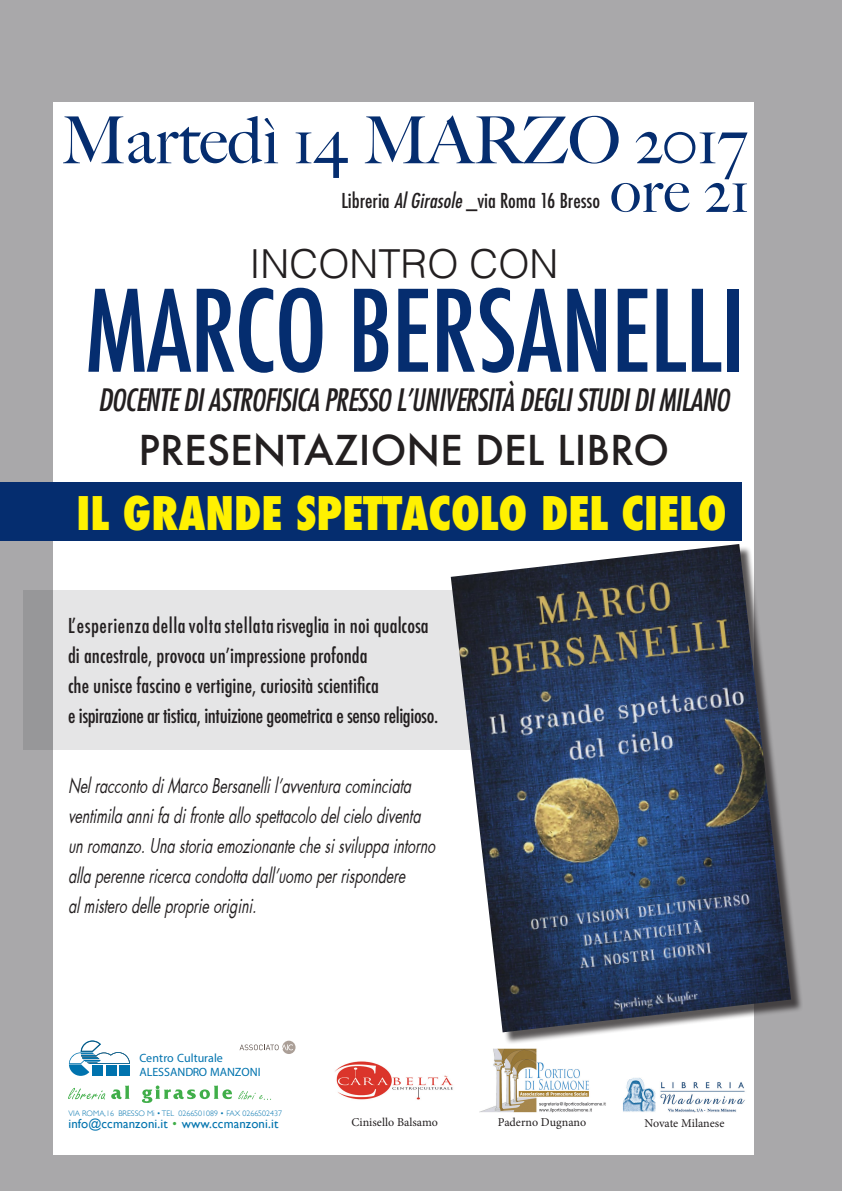
<style>
.page{position:relative;width:842px;height:1191px;background:#a9a8aa}
.page>*{position:absolute;margin:0;border:0;box-sizing:border-box;transform-origin:0 0}
.t1{font:500 condensed 110px "Futura";letter-spacing:-.01em;color:#052d6f}
.t2{font:500 65px "Big Caslon";color:#052d6f}
.t3{font:500 60px "Big Caslon";color:#052d6f}
.t4{font:800 condensed 45px "Futura";color:#fff101}
.t5{font:500 40px "Futura";color:#231f20}
.t6{font:300 40px "Helvetica";color:#231f20}
.t7{font:italic condensed 30px "Futura";letter-spacing:-.02em;color:#231f20}
.t8{font:italic 20px "Futura";color:#231f20;scale:.7 1}
.t9{font:500 condensed 20px "Futura";color:#231f20}
.t10{font:500 condensed 20px "Futura";letter-spacing:-.02em;color:#231f20}
.t11{font:13px "Gill Sans";letter-spacing:.01em;color:#0073ae}
.t12{font:12px "Minion Pro";color:#231f20}
.t13{font:12px/13.5px "Myriad Pro";color:#0073ae}
.t14{font:300 8px "Gill Sans";color:#0073ae}
.s1{font-style:italic}
.s2{font-weight:300;color:#40ae49}
</style>
<div class="page">
<div style="left:54px;top:102px;width:700px;height:1052px;background:#fff"></div>
<svg style="left:23px;top:590px;width:428px;height:159px;background:#dfdfe0"></svg>
<div style="left:453px;top:546px;width:350px;height:498px;background:#231f20;opacity:.75"></div>
<img style="left:451px;top:544px;width:340px;height:488px">
<svg style="left:238px;top:1090px;width:33px;height:10px"></svg>
<svg style="left:111px;top:1085px;width:19px;height:14px"></svg>
<svg style="left:142px;top:1085px;width:90px;height:18px"></svg>
<svg style="left:68px;top:1087px;width:37px;height:12px"></svg>
<svg style="left:240px;top:1040px;width:56px;height:14px"></svg>
<div style="left:92px;top:1065px;width:11px;height:11px;background:#0073ae"></div>
<div style="left:119px;top:1065px;width:11px;height:11px;background:#0073ae"></div>
<div style="left:106px;top:1065px;width:10px;height:11px;background:#0073ae"></div>
<svg style="left:69px;top:1040px;width:61px;height:35px"></svg>
<div style="left:0;top:482px;width:741px;height:58px;background:#052d6f"></div>
<img style="left:335px;top:1061px;width:118px;height:39px">
<img style="left:479px;top:1048px;width:127px;height:65px">
<img style="left:623px;top:1077px;width:122px;height:36px">
<p class="t2" style="left:61px;top:87px;width:687px">Martedì 14 MARZO 2017</p>
<p class="t9" style="left:341px;top:188px;width:260px">Libreria <span class="s1">AlGirasole</span>_via Roma 16 Bresso</p>
<p class="t3" style="left:610px;top:141px;width:140px">ore 21</p>
<p class="t6" style="left:249px;top:230px;width:310px">INCONTRO CON</p>
<p class="t1" style="left:85px;top:261px;width:661px">MARCO BERSANELLI</p>
<p class="t7" style="left:98px;top:380px;width:633px">DOCENTE DI ASTROFISICA PRESSO L’UNIVERSITÀ DEGLI STUDI DI MILANO</p>
<p class="t5" style="left:139px;top:423px;width:532px">PRESENTAZIONE DEL LIBRO</p>
<p class="t4" style="left:77px;top:482px;width:651px">IL GRANDE SPETTACOLO DEL CIELO</p>
<p class="t9" style="left:68px;top:613px;width:362px">L’e s p e r ie n z a d e lla v o lta s te lla ta risveglia in noi qualcosa</p>
<p class="t9" style="left:68px;top:643px;width:301px">di ancestrale, provoca un’impressione profonda</p>
<p class="t9" style="left:68px;top:673px;width:313px">che unisce fascino e vertigine, curiosità scientifica</p>
<p class="t10" style="left:68px;top:703px;width:372px">e ispirazione ar tistica, intuizione geometrica e senso religioso.</p>
<p class="t8" style="left:68px;top:772px;width:498px">NelraccontodiMarcoBersanellil’avventuracominciata</p>
<p class="t8" style="left:68px;top:802px;width:512px">ventimilaannifadifronteallospettacolodelcielodiventa</p>
<p class="t8" style="left:68px;top:832px;width:533px">unromanzo.Unastoriaemozionantechesisviluppaintorno</p>
<p class="t8" style="left:68px;top:862px;width:490px">allaperennericercacondottadall’uomoperrispondere</p>
<p class="t8" style="left:68px;top:892px;width:277px">almisterodelleproprieorigini.</p>
<p class="t13" style="left:139px;top:1051px;width:123px">Centro Culturale<br>ALESSANDRO MANZONI</p>
<p class="t14" style="left:68px;top:1107px;width:215px">VIA ROMA,16 BRESSO Mi • TEL 0266501089 • FAX 0266502437</p>
<p class="t11" style="left:68px;top:1115px;width:211px">info@ccmanzoni.it <span class="s2">•</span> www.ccmanzoni.it</p>
<p class="t12" style="left:352px;top:1114px;width:88px">Cinisello Balsamo</p>
<p class="t12" style="left:498px;top:1114px;width:90px">Paderno Dugnano</p>
<p class="t12" style="left:644px;top:1115px;width:81px">Novate Milanese</p>
</div>
